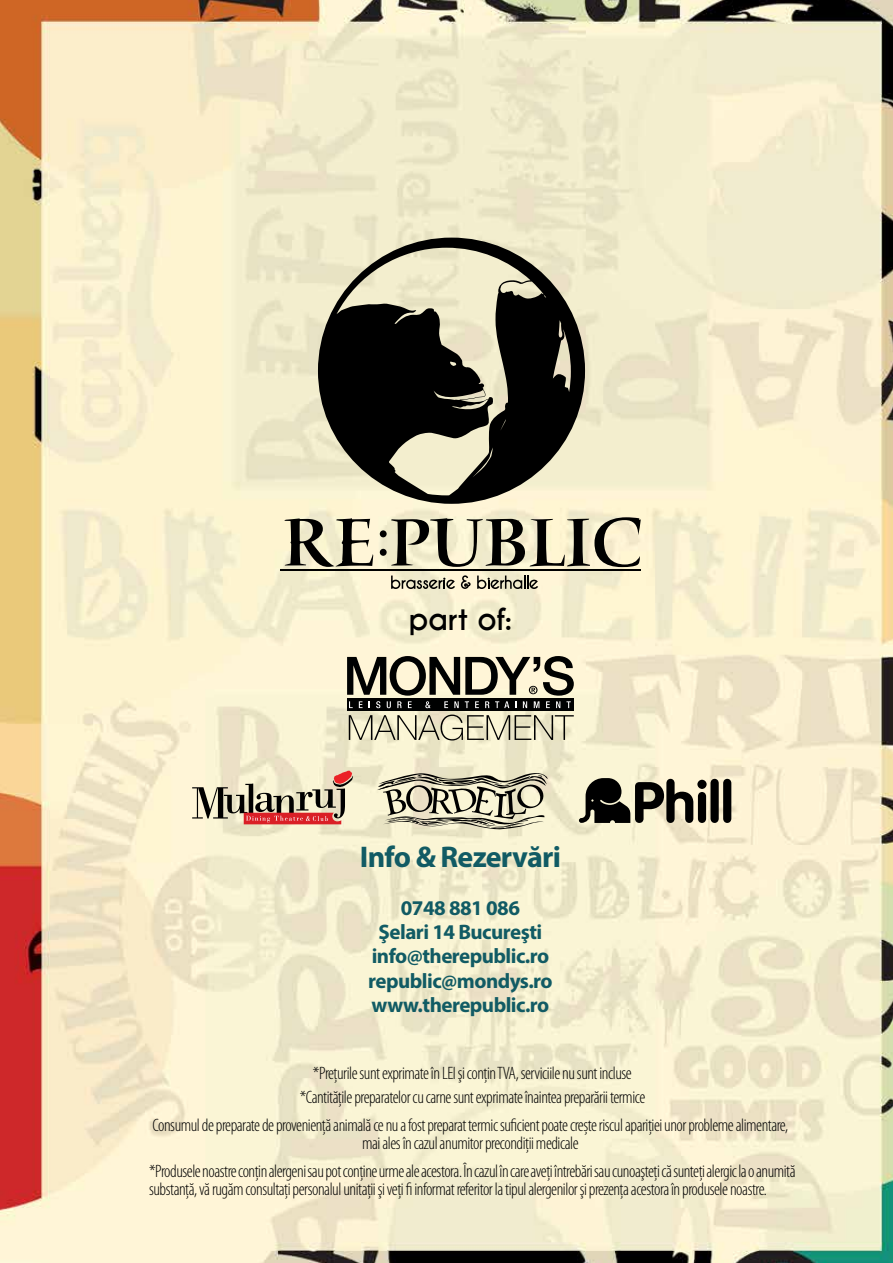
<style>
.page{position:relative;width:893px;height:1263px;background:#fff}
.page>*{position:absolute;margin:0;border:0;box-sizing:border-box;transform-origin:0 0}
.t1{font:700 30px "Myriad Pro";letter-spacing:-.025em;color:#115b64}
.t2{font:700 30px "Caviar Dreams RO";letter-spacing:-.025em;color:#000}
.t3{font:700 21px/24px "Myriad Pro";letter-spacing:-.025em;color:#115b64;text-align:center}
.t4{font:300 condensed 18px/18px "Myriad Pro";letter-spacing:-.025em;color:#000}
</style>
<div class="page">
<img style="left:0;top:0;width:893px;height:1263px">
<svg style="left:391px;top:575px;width:64px;height:14px"></svg>
<svg style="left:461px;top:575px;width:10px;height:14px"></svg>
<svg style="left:477px;top:575px;width:61px;height:14px"></svg>
<hr style="left:280px;top:570px;width:361px;height:1px;background:#000">
<svg style="left:284px;top:518px;width:89px;height:49px;background:#9e9a86"></svg>
<svg style="left:391px;top:517px;width:250px;height:50px;background:#aba68f"></svg>
<div style="left:380px;top:530px;width:7px;height:7px;background:#000;border-radius:50%"></div>
<div style="left:380px;top:549px;width:7px;height:7px;background:#000;border-radius:50%"></div>
<svg style="left:318px;top:238px;width:267px;height:266px;background:#706d5f"></svg>
<svg style="left:450px;top:362px;width:6px;height:4px"></svg>
<svg style="left:347px;top:708px;width:227px;height:2px"></svg>
<svg style="left:349px;top:715px;width:225px;height:25px;background:#c3bfa5"></svg>
<svg style="left:347px;top:656px;width:227px;height:52px;background:#7f7c6d"></svg>
<svg style="left:377px;top:772px;width:171px;height:58px;background:#b1ad96"></svg>
<svg style="left:192px;top:770px;width:161px;height:54px;background:#c4a793"></svg>
<svg style="left:579px;top:778px;width:152px;height:45px;background:#6c685b"></svg>
<h1 class="t2" style="left:408px;top:601px;width:106px">part of:</h1>
<h1 class="t1" style="left:360px;top:838px;width:203px">Info &amp; Rezervări</h1>
<p class="t3" style="left:368px;top:896px;width:186px">0748 881 086<br>Şelari 14 Bucureşti info@therepublic.ro republic@mondys.ro www.therepublic.ro</p>
<p class="t4" style="left:313px;top:1064px;width:320px">*Preţurile sunt exprimate în LEI şi conţin TVA, serviciile nu sunt incluse</p>
<p class="t4" style="left:300px;top:1088px;width:347px">*Cantităţile preparatelor cu carne sunt exprimate înaintea preparării termice</p>
<p class="t4" style="left:153px;top:1116px;width:637px;text-align:center">Consumul de preparate de proveniență animală ce nu a fost preparat termic suficient poate crește riscul apariției unor probleme alimentare, mai ales în cazul anumitor precondiții medicale</p>
<p class="t4" style="left:149px;top:1163px;width:648px">*Produsele noastre conţin alergeni sau pot conţine urme ale acestora. În cazul în care aveţi întrebări sau cunoaşteţi că sunteţi alergic la o anumită substanţă, vă rugăm consultaţi personalul unitaţii şi veţi fi informat referitor la tipul alergenilor şi prezenţa acestora în produsele noastre.</p>
</div>
